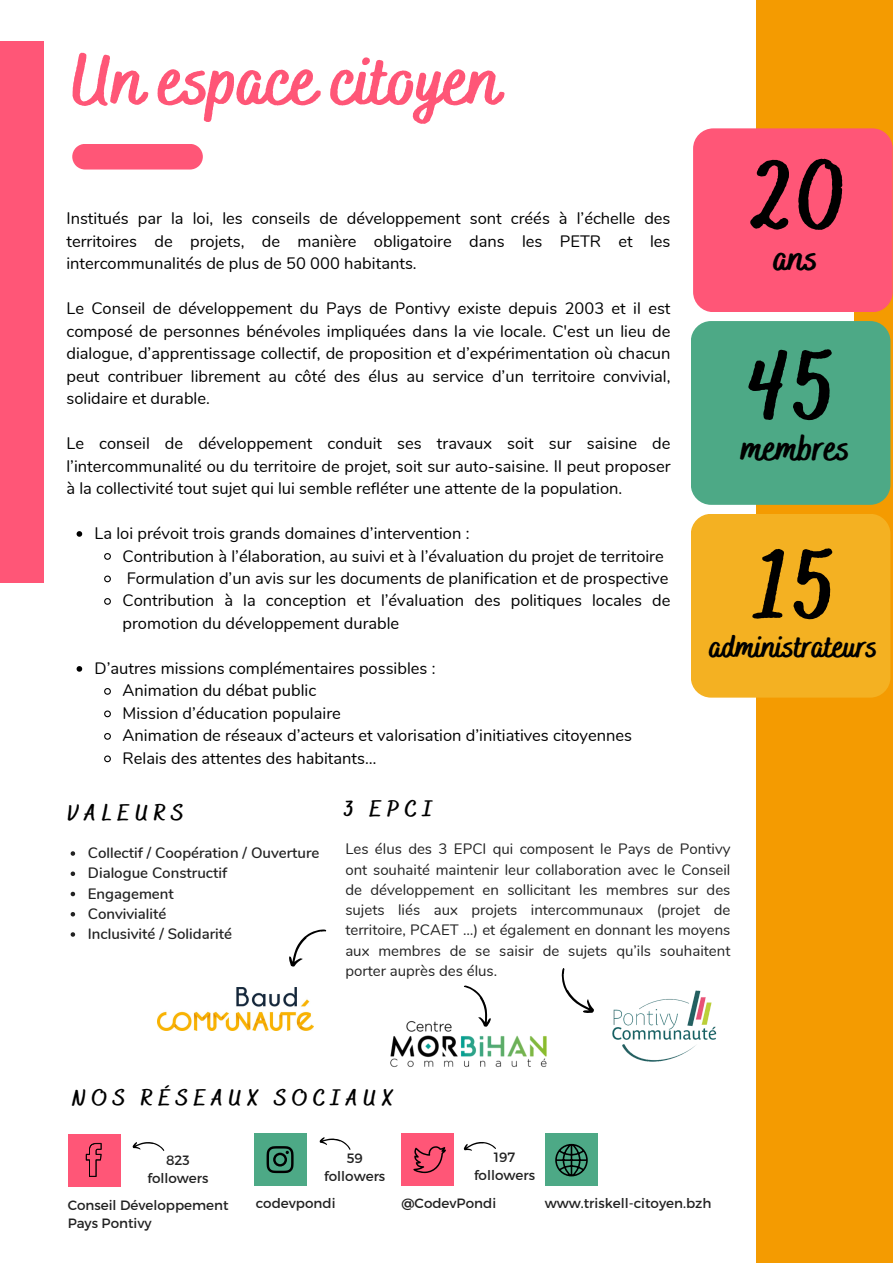
<style>
.page{position:relative;width:893px;height:1264px;background:#fff}
.page>*{position:absolute;margin:0;border:0;box-sizing:border-box;transform-origin:0 0}
.t1{font:900 97.35px "Bakerie Rough";color:#000}
.t2{font:900 72.9px "Bakerie Rough";color:#ff5677}
.t3{font:900 37.5px "Bakerie Rough";color:#000}
.t4{font:900 32.7px "Bakerie Rough";color:#000}
.t5{font:900 22.5px "Bakerie Rough";letter-spacing:.25em;color:#000}
.t6{font:16.5px/22.5px "Nunito";color:#000;text-align:justify}
.t7{font:15px/20.2px "Nunito";color:#222;text-align:justify}
.t8{font:600 15px "Nunito";color:#222}
.t9{font:13.5px/18px "Montserrat";color:#222;text-align:center}
</style>
<div class="page">
<div style="left:72px;top:144px;width:131px;height:25px;background:#ff5677"></div>
<div style="left:756px;top:0;width:136px;height:1262px;background:#f49b01"></div>
<div style="left:716px;top:187px;width:138px;height:138px;background:#fff"></div>
<div style="left:690px;top:321px;width:200px;height:184px;background:#4da986;border-radius:20px"></div>
<div style="left:693px;top:128px;width:199px;height:184px;background:#ff5677;border-radius:20px"></div>
<svg style="left:77px;top:531px;width:5px;height:5px"></svg>
<svg style="left:104px;top:553px;width:7px;height:7px"></svg>
<svg style="left:104px;top:575px;width:7px;height:8px"></svg>
<svg style="left:104px;top:598px;width:7px;height:7px"></svg>
<svg style="left:77px;top:666px;width:5px;height:5px"></svg>
<svg style="left:104px;top:688px;width:7px;height:7px"></svg>
<svg style="left:104px;top:710px;width:7px;height:8px"></svg>
<svg style="left:104px;top:733px;width:7px;height:7px"></svg>
<svg style="left:104px;top:755px;width:7px;height:8px"></svg>
<div style="left:0;top:41px;width:44px;height:542px;background:#ff5677"></div>
<div style="left:544px;top:1133px;width:53px;height:52px;background:#4da986"></div>
<div style="left:68px;top:1133px;width:52px;height:53px;background:#ff5677"></div>
<div style="left:254px;top:1133px;width:53px;height:52px;background:#4da986"></div>
<svg style="left:266px;top:1146px;width:27px;height:27px"></svg>
<svg style="left:555px;top:1143px;width:32px;height:33px"></svg>
<svg style="left:132px;top:1142px;width:33px;height:9px"></svg>
<svg style="left:319px;top:1137px;width:32px;height:13px"></svg>
<div style="left:401px;top:1133px;width:53px;height:52px;background:#ff5677"></div>
<svg style="left:463px;top:1142px;width:33px;height:9px"></svg>
<img style="left:157px;top:987px;width:156px;height:43px">
<img style="left:612px;top:990px;width:105px;height:72px">
<img style="left:390px;top:1021px;width:157px;height:47px">
<svg style="left:289px;top:929px;width:38px;height:38px"></svg>
<svg style="left:561px;top:968px;width:33px;height:45px"></svg>
<svg style="left:463px;top:985px;width:31px;height:43px"></svg>
<svg style="left:413px;top:1146px;width:33px;height:27px"></svg>
<svg style="left:86px;top:1142px;width:15px;height:34px"></svg>
<svg style="left:71px;top:851px;width:4px;height:4px"></svg>
<svg style="left:71px;top:871px;width:4px;height:5px"></svg>
<svg style="left:71px;top:891px;width:4px;height:5px"></svg>
<svg style="left:71px;top:912px;width:4px;height:4px"></svg>
<svg style="left:71px;top:932px;width:4px;height:4px"></svg>
<div style="left:690px;top:514px;width:200px;height:183px;background:#f4b122;border-radius:20px"></div>
<p class="t2" style="left:72px;top:37px;width:430px">Un espace citoyen</p>
<p class="t6" style="left:66px;top:207px;width:605px">Institués par la loi, les conseils de développement sont créés à l’échelle des territoires de projets, de manière obligatoire dans les PETR et les intercommunalités de plus de 50 000 habitants.</p>
<p class="t6" style="left:66px;top:297px;width:605px">Le Conseil de développement du Pays de Pontivy existe depuis 2003 et il est composé de personnes bénévoles impliquées dans la vie locale. C'est un lieu de dialogue, d’apprentissage collectif, de proposition et d’expérimentation où chacun peut contribuer librement au côté des élus au service d’un territoire convivial, solidaire et durable.</p>
<p class="t6" style="left:66px;top:432px;width:605px">Le conseil de développement conduit ses travaux soit sur saisine de l’intercommunalité ou du territoire de projet, soit sur auto-saisine. Il peut proposer à la collectivité tout sujet qui lui semble refléter une attente de la population.</p>
<p class="t6" style="left:94px;top:522px;width:376px">La loi prévoit trois grands domaines d’intervention :</p>
<p class="t6" style="left:122px;top:545px;width:542px">Contribution à l’élaboration, au suivi et à l’évaluation du projet de territoire</p>
<p class="t6" style="left:127px;top:567px;width:543px">Formulation d’un avis sur les documents de planification et de prospective</p>
<p class="t6" style="left:122px;top:590px;width:549px">Contribution à la conception et l’évaluation des politiques locales de promotion du développement durable</p>
<p class="t6" style="left:94px;top:657px;width:342px">D’autres missions complémentaires possibles :</p>
<p class="t6" style="left:122px;top:679px;width:195px">Animation du débat public</p>
<p class="t6" style="left:122px;top:702px;width:220px">Mission d’éducation populaire</p>
<p class="t6" style="left:122px;top:724px;width:511px">Animation de réseaux d’acteurs et valorisation d’initiatives citoyennes</p>
<p class="t6" style="left:122px;top:747px;width:255px">Relais des attentes des habitants…</p>
<p class="t1" style="left:751px;top:139px;width:96px">20</p>
<p class="t3" style="left:774px;top:235px;width:46px">ans</p>
<p class="t1" style="left:748px;top:329px;width:89px">45</p>
<p class="t3" style="left:742px;top:426px;width:110px">membres</p>
<p class="t1" style="left:756px;top:528px;width:82px">15</p>
<p class="t4" style="left:709px;top:627px;width:170px">administrateurs</p>
<p class="t5" style="left:68px;top:799px;width:118px">VALEURS</p>
<p class="t8" style="left:88px;top:842px;width:233px">Collectif / Coopération / Ouverture</p>
<p class="t8" style="left:88px;top:863px;width:141px">Dialogue Constructif</p>
<p class="t8" style="left:88px;top:883px;width:87px">Engagement</p>
<p class="t8" style="left:88px;top:903px;width:80px">Convivialité</p>
<p class="t8" style="left:88px;top:923px;width:146px">Inclusivité / Solidarité</p>
<p class="t5" style="left:344px;top:795px;width:90px">3 EPCI</p>
<p class="t7" style="left:345px;top:839px;width:386px">Les élus des 3 EPCI qui composent le Pays de Pontivy ont souhaité maintenir leur collaboration avec le Conseil de développement en sollicitant les membres sur des sujets liés aux projets intercommunaux (projet de territoire, PCAET …) et également en donnant les moyens aux membres de se saisir de sujets qu’ils souhaitent porter auprès des élus.</p>
<p class="t5" style="left:72px;top:1084px;width:323px">NOS RÉSEAUX SOCIAUX</p>
<p class="t9" style="left:147px;top:1150px;width:63px">823 followers</p>
<p class="t9" style="left:324px;top:1148px;width:63px">59 followers</p>
<p class="t9" style="left:494px;top:1147px;width:23px">197</p>
<p class="t9" style="left:474px;top:1165px;width:63px">followers</p>
<p class="t9" style="left:68px;top:1195px;width:162px;text-align:left">Conseil Développement<br>Pays Pontivy</p>
<p class="t9" style="left:256px;top:1193px;width:81px">codevpondi</p>
<p class="t9" style="left:544px;top:1193px;width:168px">www.triskell-citoyen.bzh</p>
<p class="t9" style="left:401px;top:1193px;width:96px">@CodevPondi</p>
</div>
